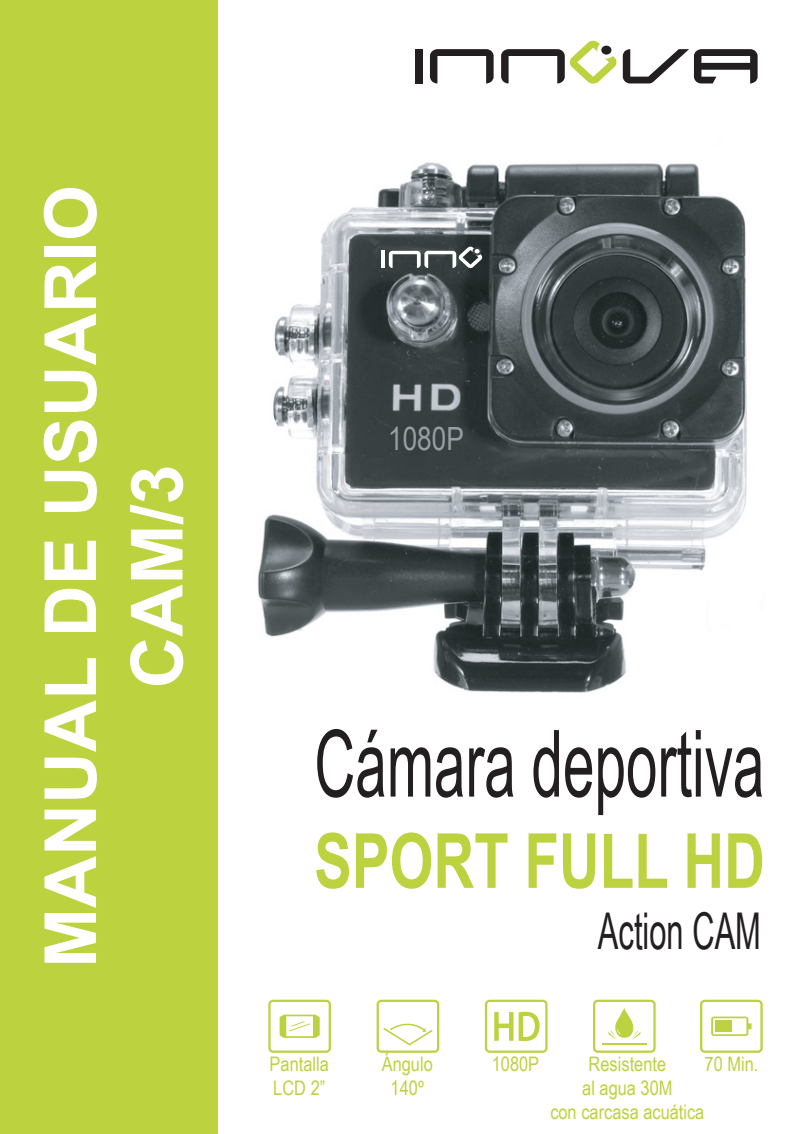
<style>
.page{position:relative;width:794px;height:1134px;background:#fff}
.page>*{position:absolute;margin:0;border:0;box-sizing:border-box;transform-origin:0 0}
.t1{font:92.8px "Arial Narrow";color:#231f20;scale:.74 1}
.t2{font:700 76px "Arial";color:#bcd23e;scale:.74 1}
.t3{font:700 72px "Arial";color:#fff}
.t4{font:50.8px "Arial Narrow";color:#231f20;scale:.74 1}
.t5{font:32px "Arial Narrow";color:#979ea4}
.t6{font:20px/24px "Arial Narrow";color:#bcd23e;text-align:center}
</style>
<div class="page">
<div style="left:0;top:0;width:217px;height:1134px;background:#bcd23e"></div>
<svg style="left:623px;top:49px;width:134px;height:34px"></svg>
<svg style="left:501px;top:41px;width:116px;height:43px"></svg>
<svg style="left:430px;top:49px;width:63px;height:34px"></svg>
<div style="left:415px;top:49px;width:7px;height:34px;background:#231f20"></div>
<div style="left:597px;top:42px;width:18px;height:17px;background:#202222;border:4px solid #fff;border-radius:50%"></div>
<img style="left:258px;top:162px;width:489px;height:531px">
<svg style="left:700px;top:1000px;width:62px;height:53px"></svg>
<div style="left:715px;top:1020px;width:16px;height:12px;background:#bcd23e"></div>
<svg style="left:593px;top:1000px;width:62px;height:53px"></svg>
<svg style="left:268px;top:1000px;width:63px;height:53px"></svg>
<svg style="left:376px;top:1000px;width:63px;height:53px"></svg>
<svg style="left:485px;top:1000px;width:62px;height:53px"></svg>
<svg style="left:389px;top:246px;width:93px;height:22px"></svg>
<hr style="left:381px;top:251px;width:4px;height:17px;background:#fff">
<div style="left:472px;top:247px;width:9px;height:9px;background:#fff;border:2px solid #394142;border-radius:50%"></div>
<h3 class="t3" style="left:23px;top:968px;width:784px;rotate:-90deg">MANUAL DE USUARIO</h3>
<h3 class="t3" style="left:109px;top:688px;width:225px;rotate:-90deg">CAM/3</h3>
<h3 class="t5" style="left:388px;top:415px;width:77px">1080P</h3>
<h1 class="t1" style="left:314px;top:696px;width:609px">Cámara deportiva</h1>
<h2 class="t2" style="left:314px;top:810px;width:610px">SPORT FULL HD</h2>
<h3 class="t4" style="left:598px;top:893px;width:222px">Action CAM</h3>
<p class="t6" style="left:270px;top:1051px;width:61px;text-align:left">Pantalla<br>LCD 2”</p>
<p class="t6" style="left:382px;top:1051px;width:53px">Ángulo<br>140º</p>
<p class="t6" style="left:492px;top:1051px;width:49px">1080P</p>
<p class="t6" style="left:588px;top:1051px;width:79px">Resistente</p>
<p class="t6" style="left:704px;top:1051px;width:55px">70 Min.</p>
<p class="t6" style="left:550px;top:1075px;width:156px">al agua 30M<br>con carcasa acuática</p>
</div>
